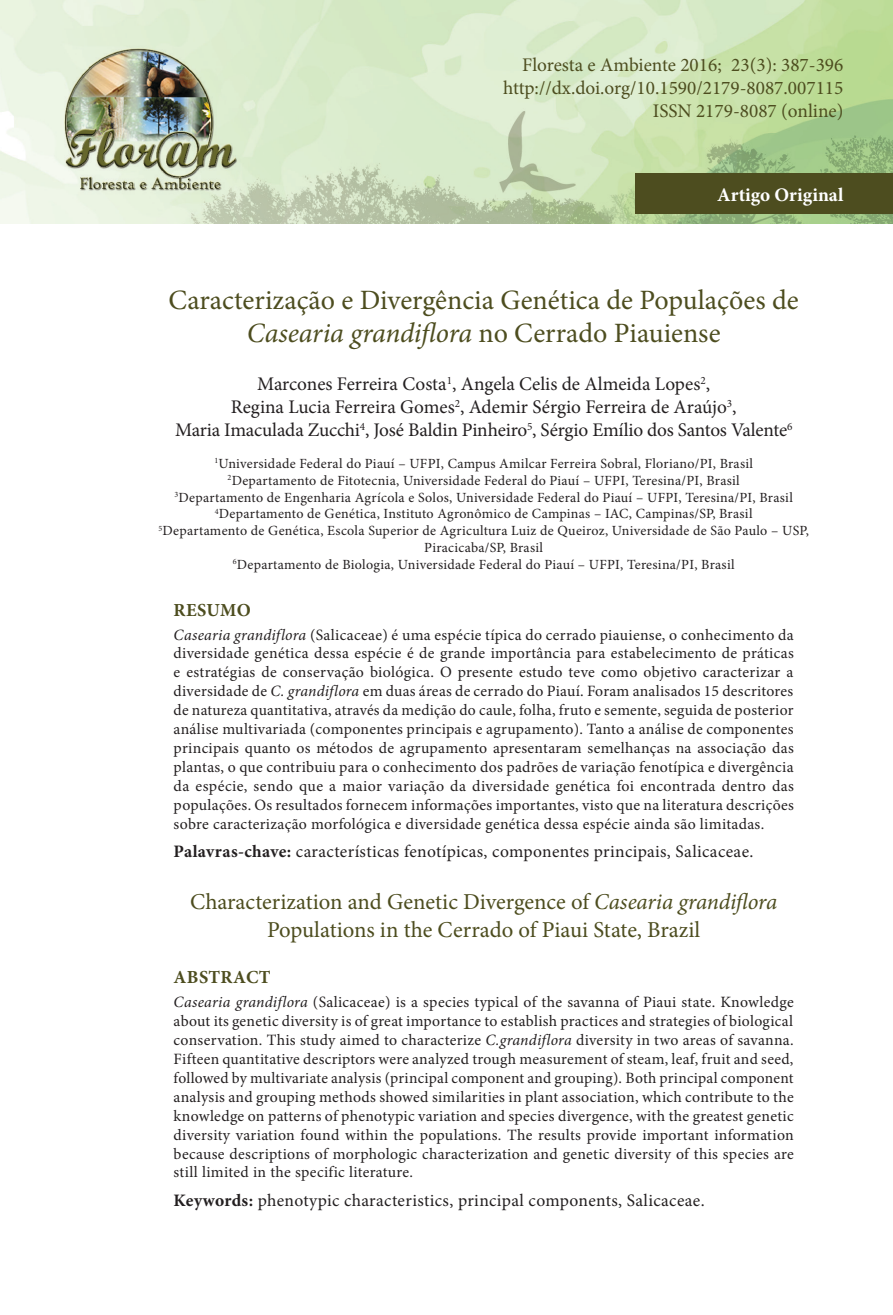
<style>
.page{position:relative;width:893px;height:1315px;background:#fff}
.page>*{position:absolute;margin:0;border:0;box-sizing:border-box;transform-origin:0 0}
.ArticleTitle{font:28px/33.6px "Minion Pro";color:#4d4d1f;text-align:center}
.ArticleTitle-Trans1{font:22.75px/27.3px "Minion Pro";color:#4d4d1f;text-align:center}
.Authors{font:19.25px/23.1px "Minion Pro";letter-spacing:-.005em;color:#231f20;text-align:center}
.HeaderMasterA{font:19.25px "Minion Pro";color:#4d4d1f}
.ArticleTypeAlt{font:700 19.25px "Minion Pro";color:#fff}
.AbstractTitle-Trans1{font:700 18.38px "Minion Pro";letter-spacing:.02em;color:#4d4d1f}
.AbstractTitle{font:700 18.38px "Minion Pro";letter-spacing:.015em;color:#4d4d1f}
.Keywords{font:17.5px "Minion Pro";letter-spacing:.02em;color:#231f20}
.Keywords-Trans1{font:17.5px "Minion Pro";letter-spacing:.02em;color:#231f20}
.Abstract{font:15.75px/18.9px "Minion Pro";letter-spacing:.02em;color:#231f20;text-align:justify}
.Abstract-Trans1{font:15.75px/18.9px "Minion Pro";letter-spacing:.02em;color:#231f20;text-align:justify}
.Affiliations{font:14px/16.8px "Minion Pro";letter-spacing:.02em;color:#231f20;text-align:center}
.s1{font-style:italic}
.s2{font-weight:700}
</style>
<div class="page">
<img style="left:0;top:0;width:893px;height:223px">
<div style="left:635px;top:174px;width:258px;height:40px;background:#4d4d1f"></div>
<p class="HeaderMasterA" style="left:522px;top:52px;width:323px">Floresta e Ambiente 2016; 23(3): 387-396</p>
<p class="HeaderMasterA" style="left:503px;top:75px;width:342px">http://dx.doi.org/10.1590/2179-8087.007115</p>
<p class="HeaderMasterA" style="left:653px;top:98px;width:192px">ISSN 2179-8087 (online)</p>
<p class="ArticleTypeAlt" style="left:717px;top:181px;width:128px">Artigo Original</p>
<p class="ArticleTitle" style="left:169px;top:283px;width:632px">Caracterização e Divergência Genética de Populações de<br><span class="s1">Casearia grandiflora</span> no Cerrado Piauiense</p>
<p class="Authors" style="left:175px;top:372px;width:619px">Marcones Ferreira Costa<sup>1</sup>, Angela Celis de Almeida Lopes<sup>2</sup>,<br>Regina Lucia Ferreira Gomes<sup>2</sup>, Ademir Sérgio Ferreira de Araújo<sup>3</sup>,<br>Maria Imaculada Zucchi<sup>4</sup>, José Baldin Pinheiro<sup>5</sup>, Sérgio Emílio dos Santos Valente<sup>6</sup></p>
<p class="Affiliations" style="left:214px;top:455px;width:540px"><sup>1</sup>Universidade Federal do Piauí – UFPI, Campus Amilcar Ferreira Sobral, Floriano/PI, Brasil</p>
<p class="Affiliations" style="left:228px;top:472px;width:514px"><sup>2</sup>Departamento de Fitotecnia, Universidade Federal do Piauí – UFPI, Teresina/PI, Brasil</p>
<p class="Affiliations" style="left:175px;top:489px;width:620px"><sup>3</sup>Departamento de Engenharia Agrícola e Solos, Universidade Federal do Piauí – UFPI, Teresina/PI, Brasil</p>
<p class="Affiliations" style="left:215px;top:505px;width:539px"><sup>4</sup>Departamento de Genética, Instituto Agronômico de Campinas – IAC, Campinas/SP, Brasil</p>
<p class="Affiliations" style="left:158px;top:522px;width:652px"><sup>5</sup>Departamento de Genética, Escola Superior de Agricultura Luiz de Queiroz, Universidade de São Paulo – USP,<br>Piracicaba/SP, Brasil</p>
<p class="Affiliations" style="left:233px;top:556px;width:503px"><sup>6</sup>Departamento de Biologia, Universidade Federal do Piauí – UFPI, Teresina/PI, Brasil</p>
<p class="AbstractTitle" style="left:174px;top:597px;width:79px">RESUMO</p>
<p class="Abstract" style="left:174px;top:625px;width:622px"><span class="s1">Casearia grandiflora</span> (Salicaceae) é uma espécie típica do cerrado piauiense, o conhecimento da diversidade genética dessa espécie é de grande importância para estabelecimento de práticas e estratégias de conservação biológica. O presente estudo teve como objetivo caracterizar a diversidade de <span class="s1">C. grandiflora</span> em duas áreas de cerrado do Piauí. Foram analisados 15 descritores de natureza quantitativa, através da medição do caule, folha, fruto e semente, seguida de posterior análise multivariada (componentes principais e agrupamento). Tanto a análise de componentes principais quanto os métodos de agrupamento apresentaram semelhanças na associação das plantas, o que contribuiu para o conhecimento dos padrões de variação fenotípica e divergência da espécie, sendo que a maior variação da diversidade genética foi encontrada dentro das populações. Os resultados fornecem informações importantes, visto que na literatura descrições sobre caracterização morfológica e diversidade genética dessa espécie ainda são limitadas.</p>
<p class="Keywords" style="left:174px;top:840px;width:581px"><span class="s2">Palavras-chave:</span> características fenotípicas, componentes principais, Salicaceae.</p>
<p class="ArticleTitle-Trans1" style="left:190px;top:888px;width:589px">Characterization and Genetic Divergence of <span class="s1">Casearia grandiflora<br></span>Populations in the Cerrado of Piaui State, Brazil</p>
<p class="AbstractTitle-Trans1" style="left:174px;top:964px;width:99px">ABSTRACT</p>
<p class="Abstract-Trans1" style="left:174px;top:993px;width:622px"><span class="s1">Casearia grandiflora</span> (Salicaceae) is a species typical of the savanna of Piaui state. Knowledge about its genetic diversity is of great importance to establish practices and strategies of biological conservation. This study aimed to characterize <span class="s1">C.grandiflora</span> diversity in two areas of savanna.<br>Fifteen quantitative descriptors were analyzed trough measurement of steam, leaf, fruit and seed, followed by multivariate analysis (principal component and grouping). Both principal component analysis and grouping methods showed similarities in plant association, which contribute to the knowledge on patterns of phenotypic variation and species divergence, with the greatest genetic diversity variation found within the populations. The results provide important information because descriptions of morphologic characterization and genetic diversity of this species are still limited in the specific literature.</p>
<p class="Keywords-Trans1" style="left:174px;top:1188px;width:532px"><span class="s2">Keywords:</span> phenotypic characteristics, principal components, Salicaceae.</p>
</div>
